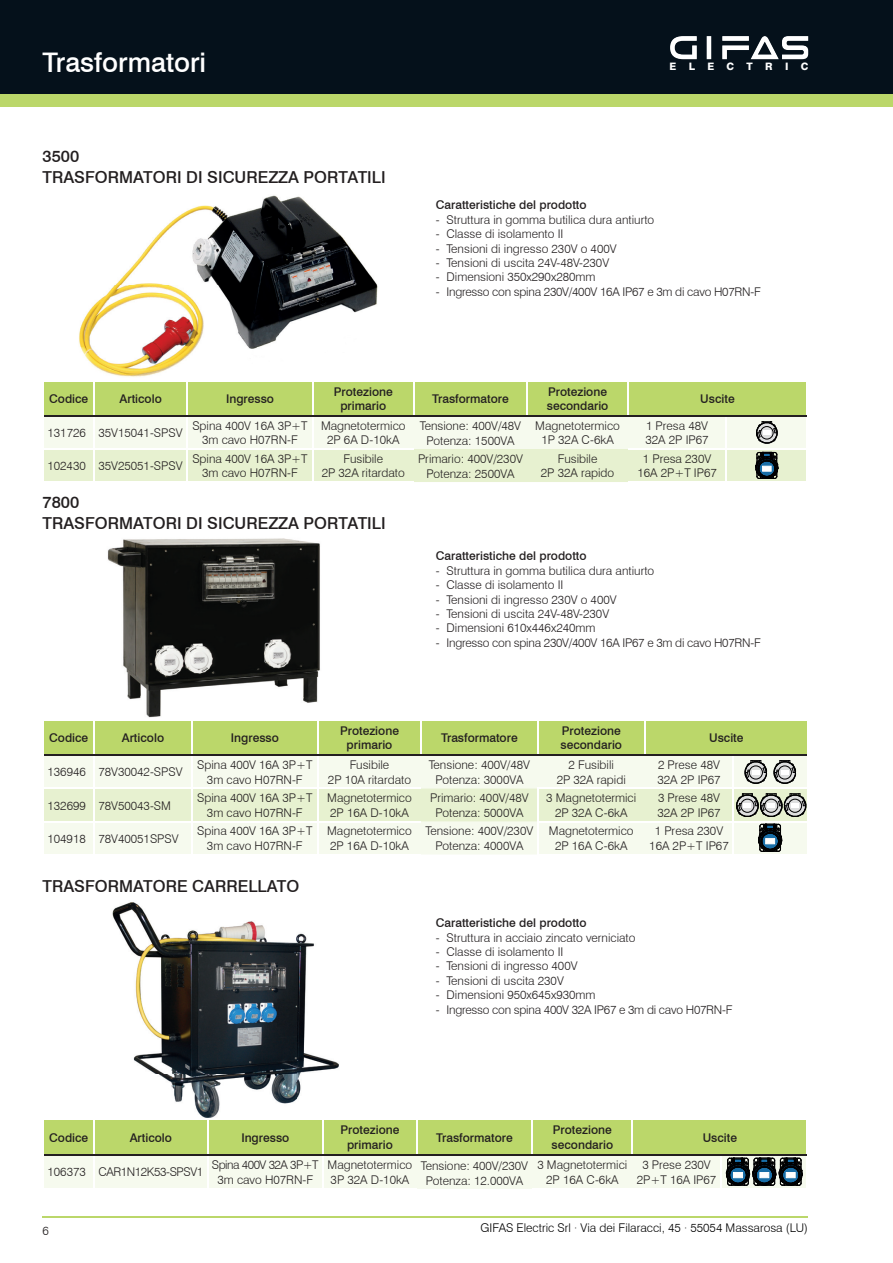
<style>
.page{position:relative;width:893px;height:1263px;background:#fff}
.page>*{position:absolute;margin:0;border:0;box-sizing:border-box;transform-origin:0 0}
.t1{font:500 27px "Swiss 721 BT";color:#fff}
.t2{font:500 16.5px/21px "Swiss 721 BT";color:#231f20}
.t3{font:300 12px/14.4px "Swiss 721 BT";color:#231f20;text-align:center}
.t4{font:500 12px/14.4px "Swiss 721 BT";color:#231f20;text-align:center}
.t5{font:300 12px "Swiss 721 BT";letter-spacing:-.02em;color:#231f20}
.t6{font:300 12px "Swiss 721 BT";color:#000}
.t7{font:300 12px/14.4px "Swiss 721 BT";letter-spacing:-.04em;color:#231f20;text-align:center}
.t8{font:300 12px "Swiss 721 BT";letter-spacing:-.03em;color:#231f20}
.t9{font:800 10.2px "Swiss 721 BT";letter-spacing:1.21em;color:#fff}
</style>
<div class="page">
<div style="left:0;top:89px;width:893px;height:17px;background:#bbd76a"></div>
<div style="left:0;top:0;width:893px;height:94px;background:#05111b"></div>
<hr style="left:43px;top:1216px;width:765px;height:2px;background:#bbd76a">
<svg style="left:670px;top:36px;width:27px;height:23px"></svg>
<svg style="left:722px;top:36px;width:86px;height:23px"></svg>
<hr style="left:707px;top:36px;width:4px;height:23px;background:#e6e8e9">
<hr style="left:707px;top:37px;width:4px;height:22px;background:#fff">
<img style="left:79px;top:195px;width:299px;height:182px">
<img style="left:107px;top:538px;width:213px;height:180px">
<img style="left:112px;top:902px;width:227px;height:216px">
<svg style="left:44px;top:382px;width:763px;height:100px;background:#d8e5b4"></svg>
<svg style="left:44px;top:721px;width:763px;height:131px;background:#dde8c0"></svg>
<svg style="left:44px;top:1120px;width:763px;height:69px;background:#cbdba2"></svg>
<h1 class="t1" style="left:43px;top:46px;width:165px">Trasformatori</h1>
<h2 class="t2" style="left:43px;top:146px;width:345px">3500<br>TRASFORMATORI DI SICUREZZA PORTATILI</h2>
<p class="t9" style="left:669px;top:60px;width:141px">ELECTRIC</p>
<p class="t4" style="left:436px;top:198px;width:152px">Caratteristiche del prodotto</p>
<p class="t3" style="left:436px;top:212px;width:220px">- Struttura in gomma butilica dura antiurto</p>
<p class="t3" style="left:436px;top:227px;width:129px">- Classe di isolamento II</p>
<p class="t3" style="left:436px;top:241px;width:182px">- Tensioni di ingresso 230V o 400V</p>
<p class="t3" style="left:436px;top:255px;width:175px">- Tensioni di uscita 24V-48V-230V</p>
<p class="t3" style="left:436px;top:270px;width:161px">- Dimensioni 350x290x280mm</p>
<p class="t5" style="left:436px;top:284px;width:326px">- Ingresso con spina 230V/400V 16A IP67 e 3m di cavo H07RN-F</p>
<p class="t4" style="left:49px;top:391px;width:40px">Codice</p>
<p class="t4" style="left:120px;top:391px;width:44px">Articolo</p>
<p class="t4" style="left:226px;top:391px;width:50px">Ingresso</p>
<p class="t4" style="left:334px;top:384px;width:60px">Protezione primario</p>
<p class="t4" style="left:432px;top:391px;width:78px">Trasformatore</p>
<p class="t4" style="left:547px;top:384px;width:63px;text-align:left">Protezione secondario</p>
<p class="t4" style="left:700px;top:391px;width:36px">Uscite</p>
<p class="t3" style="left:48px;top:426px;width:137px">131726 35V15041-SPSV</p>
<p class="t3" style="left:192px;top:418px;width:117px">Spina 400V 16A 3P+T<br>3m cavo H07RN-F</p>
<p class="t3" style="left:321px;top:418px;width:86px">Magnetotermico<br>2P 6A D-10kA</p>
<p class="t3" style="left:420px;top:418px;width:103px;line-height:15px">Tensione: 400V/48V<br>Potenza: 1500VA</p>
<p class="t3" style="left:535px;top:418px;width:86px">Magnetotermico<br>1P 32A C-6kA</p>
<p class="t3" style="left:645px;top:418px;width:65px;text-align:left">1 Presa 48V<br>32A 2P IP67</p>
<p class="t3" style="left:48px;top:458px;width:137px">102430 35V25051-SPSV</p>
<p class="t3" style="left:192px;top:451px;width:117px">Spina 400V 16A 3P+T<br>3m cavo H07RN-F</p>
<p class="t3" style="left:322px;top:451px;width:85px">Fusibile<br>2P 32A ritardato</p>
<p class="t3" style="left:418px;top:451px;width:106px;line-height:15px">Primario: 400V/230V<br>Potenza: 2500VA</p>
<p class="t3" style="left:541px;top:451px;width:75px">Fusibile<br>2P 32A rapido</p>
<p class="t3" style="left:637px;top:451px;width:81px">1 Presa 230V<br>16A 2P+T IP67</p>
<h2 class="t2" style="left:43px;top:491px;width:345px">7800<br>TRASFORMATORI DI SICUREZZA PORTATILI</h2>
<p class="t4" style="left:436px;top:549px;width:152px">Caratteristiche del prodotto</p>
<p class="t3" style="left:436px;top:563px;width:220px">- Struttura in gomma butilica dura antiurto</p>
<p class="t3" style="left:436px;top:578px;width:129px">- Classe di isolamento II</p>
<p class="t3" style="left:436px;top:592px;width:182px">- Tensioni di ingresso 230V o 400V</p>
<p class="t3" style="left:436px;top:606px;width:175px">- Tensioni di uscita 24V-48V-230V</p>
<p class="t3" style="left:436px;top:621px;width:161px">- Dimensioni 610x446x240mm</p>
<p class="t5" style="left:436px;top:635px;width:326px">- Ingresso con spina 230V/400V 16A IP67 e 3m di cavo H07RN-F</p>
<p class="t4" style="left:49px;top:730px;width:40px">Codice</p>
<p class="t4" style="left:122px;top:730px;width:44px">Articolo</p>
<p class="t4" style="left:231px;top:730px;width:50px">Ingresso</p>
<p class="t4" style="left:340px;top:723px;width:60px">Protezione primario</p>
<p class="t4" style="left:441px;top:730px;width:78px">Trasformatore</p>
<p class="t4" style="left:560px;top:723px;width:63px;text-align:left">Protezione secondario</p>
<p class="t4" style="left:709px;top:730px;width:36px">Uscite</p>
<p class="t3" style="left:48px;top:765px;width:137px">136946 78V30042-SPSV</p>
<p class="t3" style="left:197px;top:758px;width:117px">Spina 400V 16A 3P+T<br>3m cavo H07RN-F</p>
<p class="t3" style="left:328px;top:758px;width:85px">Fusibile<br>2P 10A ritardato</p>
<p class="t3" style="left:429px;top:757px;width:103px;line-height:15px">Tensione: 400V/48V<br>Potenza: 3000VA</p>
<p class="t3" style="left:557px;top:758px;width:71px">2 Fusibili<br>2P 32A rapidi</p>
<p class="t3" style="left:657px;top:758px;width:65px;text-align:left">2 Prese 48V<br>32A 2P IP67</p>
<p class="t3" style="left:48px;top:798px;width:125px">132699 78V50043-SM</p>
<p class="t3" style="left:197px;top:791px;width:117px">Spina 400V 16A 3P+T<br>3m cavo H07RN-F</p>
<p class="t3" style="left:327px;top:791px;width:86px;text-align:left">Magnetotermico<br>2P 16A D-10kA</p>
<p class="t3" style="left:430px;top:790px;width:100px;line-height:15px">Primario: 400V/48V<br>Potenza: 5000VA</p>
<p class="t3" style="left:546px;top:791px;width:91px">3 Magnetotermici<br>2P 32A C-6kA</p>
<p class="t3" style="left:657px;top:791px;width:65px;text-align:left">3 Prese 48V<br>32A 2P IP67</p>
<p class="t3" style="left:48px;top:831px;width:133px">104918 78V40051SPSV</p>
<p class="t3" style="left:197px;top:824px;width:117px">Spina 400V 16A 3P+T<br>3m cavo H07RN-F</p>
<p class="t3" style="left:327px;top:824px;width:86px;text-align:left">Magnetotermico<br>2P 16A D-10kA</p>
<p class="t3" style="left:426px;top:823px;width:109px;line-height:15px">Tensione: 400V/230V<br>Potenza: 4000VA</p>
<p class="t3" style="left:549px;top:824px;width:86px">Magnetotermico<br>2P 16A C-6kA</p>
<p class="t3" style="left:649px;top:824px;width:81px">1 Presa 230V<br>16A 2P+T IP67</p>
<h2 class="t2" style="left:43px;top:876px;width:258px">TRASFORMATORE CARRELLATO</h2>
<p class="t4" style="left:436px;top:916px;width:152px">Caratteristiche del prodotto</p>
<p class="t3" style="left:436px;top:930px;width:201px">- Struttura in acciaio zincato verniciato</p>
<p class="t3" style="left:436px;top:944px;width:129px">- Classe di isolamento II</p>
<p class="t3" style="left:436px;top:959px;width:143px">- Tensioni di ingresso 400V</p>
<p class="t3" style="left:436px;top:973px;width:129px">- Tensioni di uscita 230V</p>
<p class="t3" style="left:436px;top:988px;width:161px">- Dimensioni 950x645x930mm</p>
<p class="t5" style="left:436px;top:1002px;width:298px">- Ingresso con spina 400V 32A IP67 e 3m di cavo H07RN-F</p>
<p class="t4" style="left:49px;top:1130px;width:40px">Codice</p>
<p class="t4" style="left:130px;top:1130px;width:44px">Articolo</p>
<p class="t4" style="left:241px;top:1130px;width:50px">Ingresso</p>
<p class="t4" style="left:340px;top:1123px;width:60px">Protezione primario</p>
<p class="t4" style="left:436px;top:1130px;width:78px">Trasformatore</p>
<p class="t4" style="left:552px;top:1123px;width:63px;text-align:left">Protezione secondario</p>
<p class="t4" style="left:703px;top:1130px;width:36px">Uscite</p>
<p class="t8" style="left:48px;top:1165px;width:157px">106373 CAR1N12K53-SPSV1</p>
<p class="t7" style="left:212px;top:1157px;width:108px">Spina 400V 32A 3P+T<br>3m cavo H07RN-F</p>
<p class="t3" style="left:328px;top:1157px;width:86px;text-align:left">Magnetotermico<br>3P 32A D-10kA</p>
<p class="t3" style="left:421px;top:1158px;width:109px;line-height:15px">Tensione: 400V/230V<br>Potenza: 12.000VA</p>
<p class="t3" style="left:537px;top:1157px;width:91px">3 Magnetotermici<br>2P 16A C-6kA</p>
<p class="t3" style="left:637px;top:1157px;width:81px">3 Prese 230V<br>2P+T 16A IP67</p>
<p class="t3" style="left:43px;top:1224px;width:8px">6</p>
<p class="t6" style="left:481px;top:1220px;width:329px">GIFAS Electric Srl · Via dei Filaracci, 45 · 55054 Massarosa (LU)</p>
</div>
